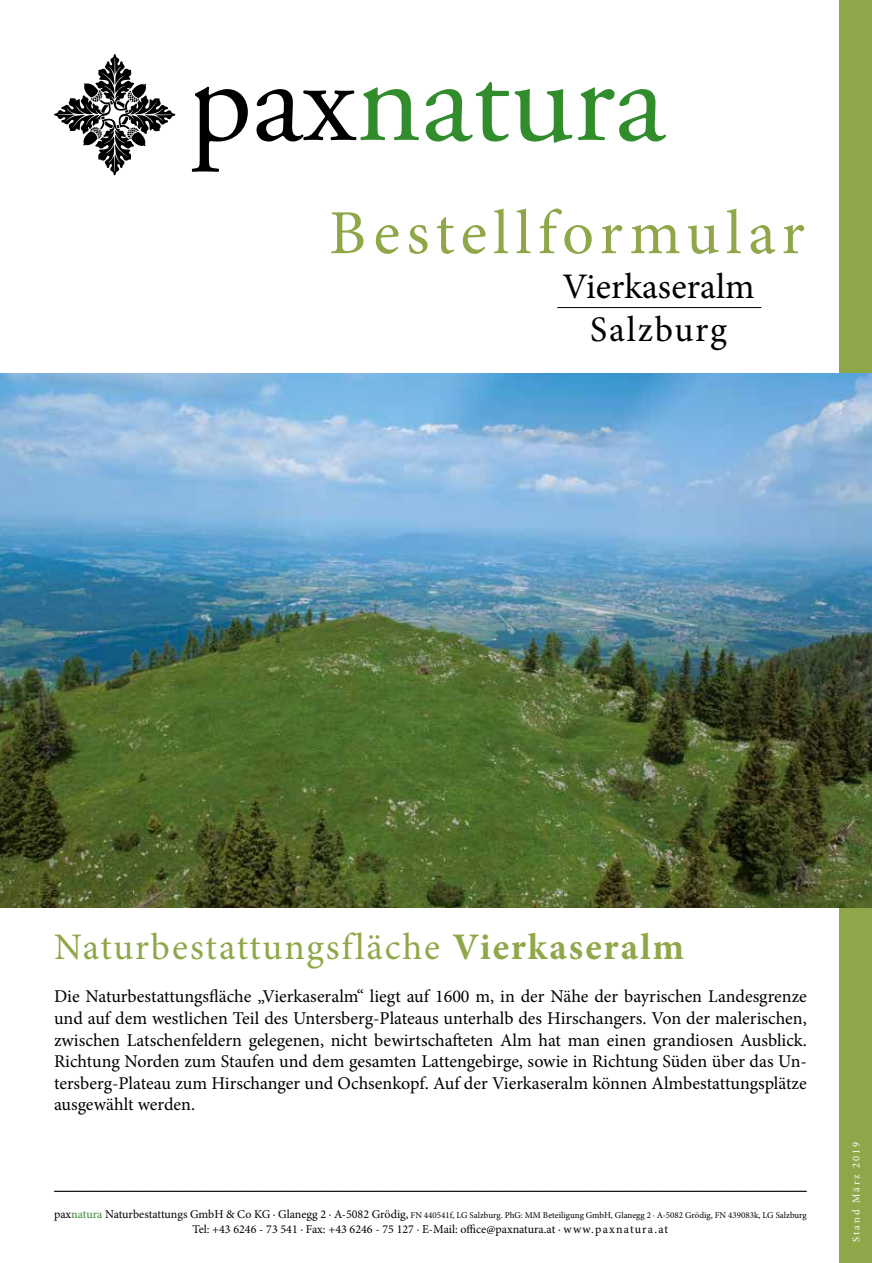
<style>
.page{position:relative;width:872px;height:1263px;background:#fff}
.page>*{position:absolute;margin:0;border:0;box-sizing:border-box;transform-origin:0 0}
.t1{font:62.7px "Minion Pro";letter-spacing:.1em;color:#8fa748}
.t2{font:37.5px "Minion Pro";letter-spacing:.05em;color:#8fa748}
.t3{font:36px/43.2px "Minion Pro";letter-spacing:.005em;color:#000;text-align:center}
.t4{font:18px/21.6px "Minion Pro";color:#000;text-align:justify}
.t5{font:12px "Minion Pro";color:#000}
.t6{font:10.5px "Minion Pro";letter-spacing:.2em;color:#fff}
.t7{font:9px "Minion Pro";color:#000}
.s1{font-weight:700}
.s2{font-size:12px}
.s3{font-size:12px;color:#348b36}
</style>
<div class="page">
<svg style="left:54px;top:54px;width:121px;height:121px"></svg>
<svg style="left:191px;top:87px;width:57px;height:85px"></svg>
<svg style="left:256px;top:87px;width:163px;height:55px"></svg>
<svg style="left:426px;top:82px;width:146px;height:61px"></svg>
<svg style="left:578px;top:87px;width:88px;height:55px"></svg>
<div style="left:840px;top:0;width:32px;height:1263px;background:#8fa748"></div>
<img style="left:0;top:373px;width:872px;height:535px">
<hr style="left:557px;top:307px;width:204px;height:1px;background:#000">
<svg style="left:54px;top:1191px;width:753px;height:1px"></svg>
<h1 class="t1" style="left:329px;top:191px;width:477px">Bestellformular</h1>
<h3 class="t3" style="left:562px;top:265px;width:193px">Vierkaseralm<br>Salzburg</h3>
<h2 class="t2" style="left:54px;top:922px;width:631px">Naturbestattungsfläche <span class="s1">Vierkaseralm</span></h2>
<p class="t4" style="left:54px;top:986px;width:754px">Die Naturbestattungsfläche „Vierkaseralm“ liegt auf 1600 m, in der Nähe der bayrischen Landesgrenze und auf dem westlichen Teil des Untersberg-Plateaus unterhalb des Hirschangers. Von der malerischen, zwischen Latschenfeldern gelegenen, nicht bewirtschafteten Alm hat man einen grandiosen Ausblick.<br>Richtung Norden zum Staufen und dem gesamten Lattengebirge, sowie in Richtung Süden über das Un&shy;tersberg-Plateau zum Hirschanger und Ochsenkopf. Auf der Vierkaseralm können Almbestattungsplätze ausgewählt werden.</p>
<p class="t7" style="left:54px;top:1209px;width:754px"><span class="s2">pax</span><span class="s3">natura</span> <span class="s2">Naturbestattungs GmbH &amp; Co KG · Glanegg 2 · A-5082 Grödig,</span> FN 440541f, LG Salzburg. PhG: MM Beteiligung GmbH, Glanegg 2 · A-5082 Grödig, FN 439083k, LG Salzburg</p>
<p class="t5" style="left:192px;top:1221px;width:477px">Tel: +43 6246 - 73 541 · Fax: +43 6246 - 75 127 · E-Mail: office@paxnatura.at · www.paxnatura.at</p>
<p class="t6" style="left:849px;top:1242px;width:102px;rotate:-90deg">Stand März 2019</p>
</div>
